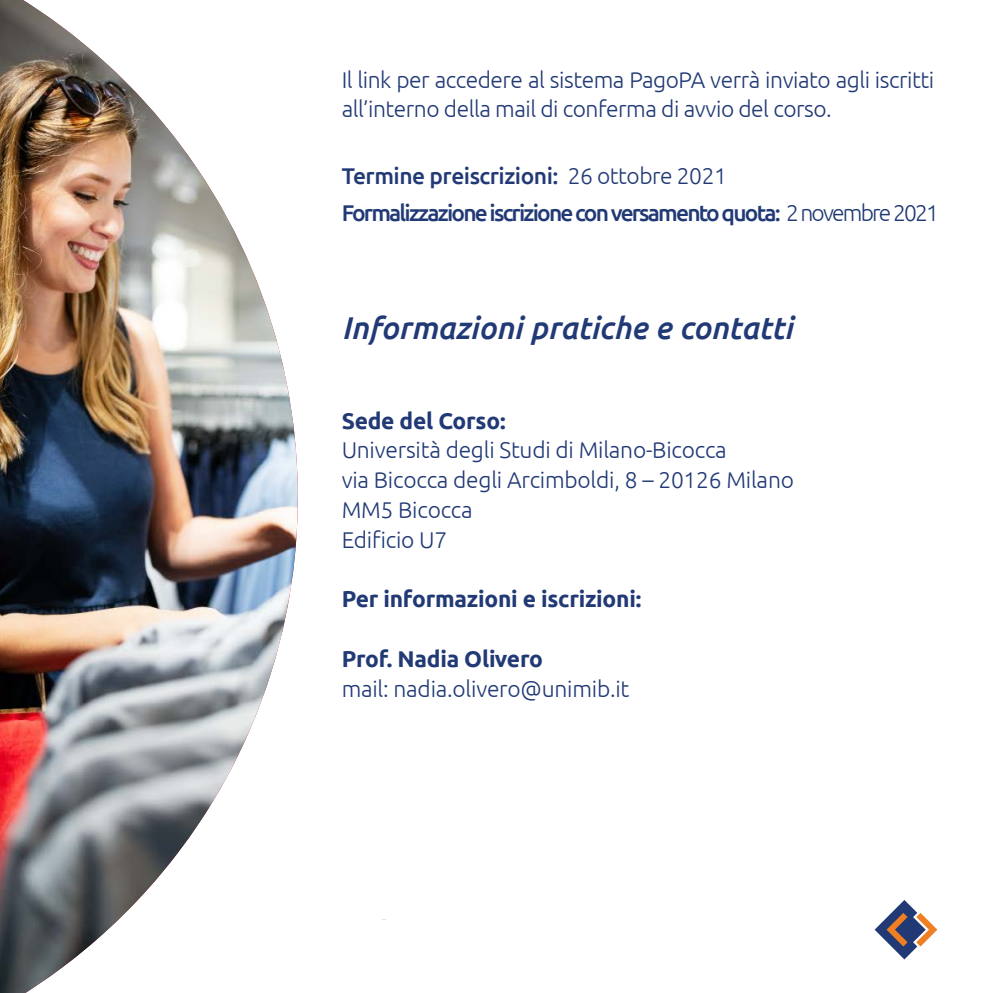
<style>
.page{position:relative;width:993px;height:993px;background:#fff}
.page>*{position:absolute;margin:0;border:0;box-sizing:border-box;transform-origin:0 0}
.t1{font:italic 500 31.5px "Ubuntu";color:#213975}
.t2{font:300 22.75px/29.8px "Ubuntu";letter-spacing:-.01em;color:#213975}
.t3{font:500 22.75px/36.8px "Ubuntu";letter-spacing:-.08em;color:#213975}
.t4{font:700 22.75px "Ubuntu";letter-spacing:-.01em;color:#213975}
.s1{font-weight:300}
</style>
<div class="page">
<img style="left:0;top:0;width:298px;height:992px">
<svg style="left:874px;top:900px;width:63px;height:59px"></svg>
<p class="t2" style="left:341px;top:64px;width:593px">Il link per accedere al sistema PagoPA verrà inviato agli iscritti all’interno della mail di conferma di avvio del corso.</p>
<p class="t3" style="left:341px;top:157px;width:598px">Termine preiscrizioni: <span class="s1">26 ottobre 2021<br></span>Formalizzazione iscrizione con versamento quota: <span class="s1">2 novembre 2021</span></p>
<h1 class="t1" style="left:341px;top:308px;width:452px">Informazioni pratiche e contatti</h1>
<p class="t4" style="left:341px;top:406px;width:165px">Sede del Corso:</p>
<p class="t2" style="left:341px;top:434px;width:453px">Università degli Studi di Milano-Bicocca<br>via Bicocca degli Arcimboldi, 8 – 20126 Milano<br>MM5 Bicocca<br>Edificio U7</p>
<p class="t4" style="left:341px;top:585px;width:301px">Per informazioni e iscrizioni:</p>
<p class="t4" style="left:341px;top:644px;width:203px">Prof. Nadia Olivero</p>
<p class="t2" style="left:341px;top:672px;width:289px">mail: nadia.olivero@unimib.it</p>
</div>
